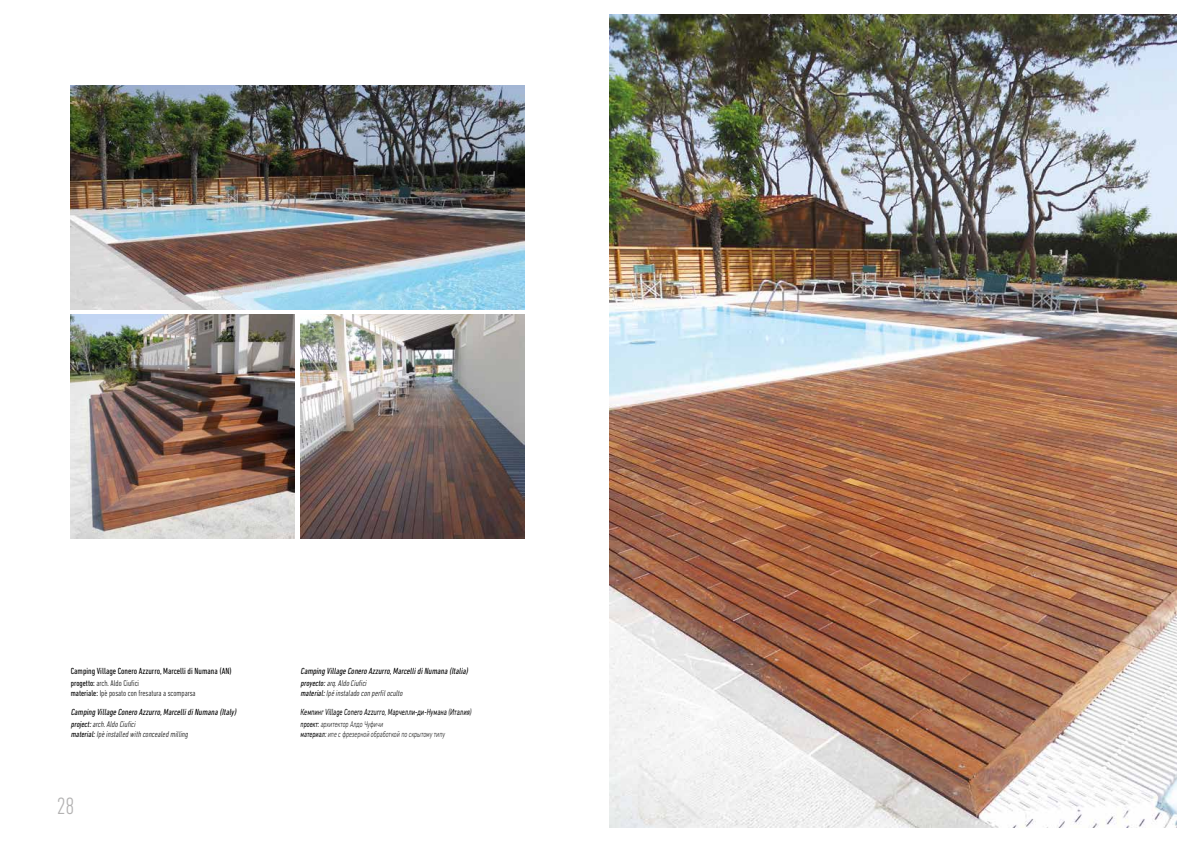
<style>
.page{position:relative;width:1191px;height:842px;background:#fff}
.page>*{position:absolute;margin:0;border:0;box-sizing:border-box;transform-origin:0 0}
.t1{font:300 condensed 24px "DIN Next LT Pro";color:#b3b2b2}
.t2{font:italic condensed 9px "DIN Next LT Pro";color:#000}
.t3{font:italic 9px "DIN Next CYR";color:#000;scale:.7 1}
.t4{font:condensed 9px "DIN Next LT Pro";color:#000}
.t5{font:italic 300 condensed 8.5px/10.2px "DIN Next LT Pro";color:#000}
.t6{font:italic 300 8.5px/10.2px "DIN Next CYR";color:#000;scale:.7 1}
.t7{font:300 condensed 8.5px/10.2px "DIN Next LT Pro";color:#000}
.s1{font-weight:400}
</style>
<div class="page">
<img style="left:609px;top:14px;width:567px;height:814px">
<img style="left:71px;top:315px;width:224px;height:224px">
<img style="left:300px;top:315px;width:224px;height:224px">
<img style="left:71px;top:85px;width:453px;height:224px">
<p class="t4" style="left:71px;top:666px;width:162px">Camping Village Conero Azzurro, Marcelli di Numana (AN)</p>
<p class="t7" style="left:71px;top:678px;width:126px"><span class="s1">progetto:</span> arch. Aldo Ciufici<br><span class="s1">materiale:</span> Ipè posato con fresatura a scomparsa</p>
<p class="t2" style="left:71px;top:707px;width:169px">Camping Village Conero Azzurro,MarcellidiNumana (Italy)</p>
<p class="t5" style="left:71px;top:719px;width:120px"><span class="s1">project:</span>arch.AldoCiufici <span class="s1">material:</span>Ipèinstalled with concealed milling</p>
<h1 class="t1" style="left:57px;top:792px;width:19px">28</h1>
<p class="t2" style="left:300px;top:666px;width:171px">Camping Village Conero Azzurro,MarcellidiNumana (Italia)</p>
<p class="t5" style="left:300px;top:678px;width:105px"><span class="s1">proyecto:</span>arq.AldoCiufici <span class="s1">material:</span>Ipéinstaladocon perfiloculto</p>
<p class="t3" style="left:300px;top:707px;width:246px">Кемпинг Village Conero Azzurro, Марчелли-ди-Нумана (Италия)</p>
<p class="t6" style="left:300px;top:719px;width:208px"><span class="s1">проект:</span> архитектор Алдо Чуфичи<br><span class="s1">материал:</span> ипе с фрезерной обработкой по скрытому типу</p>
</div>
